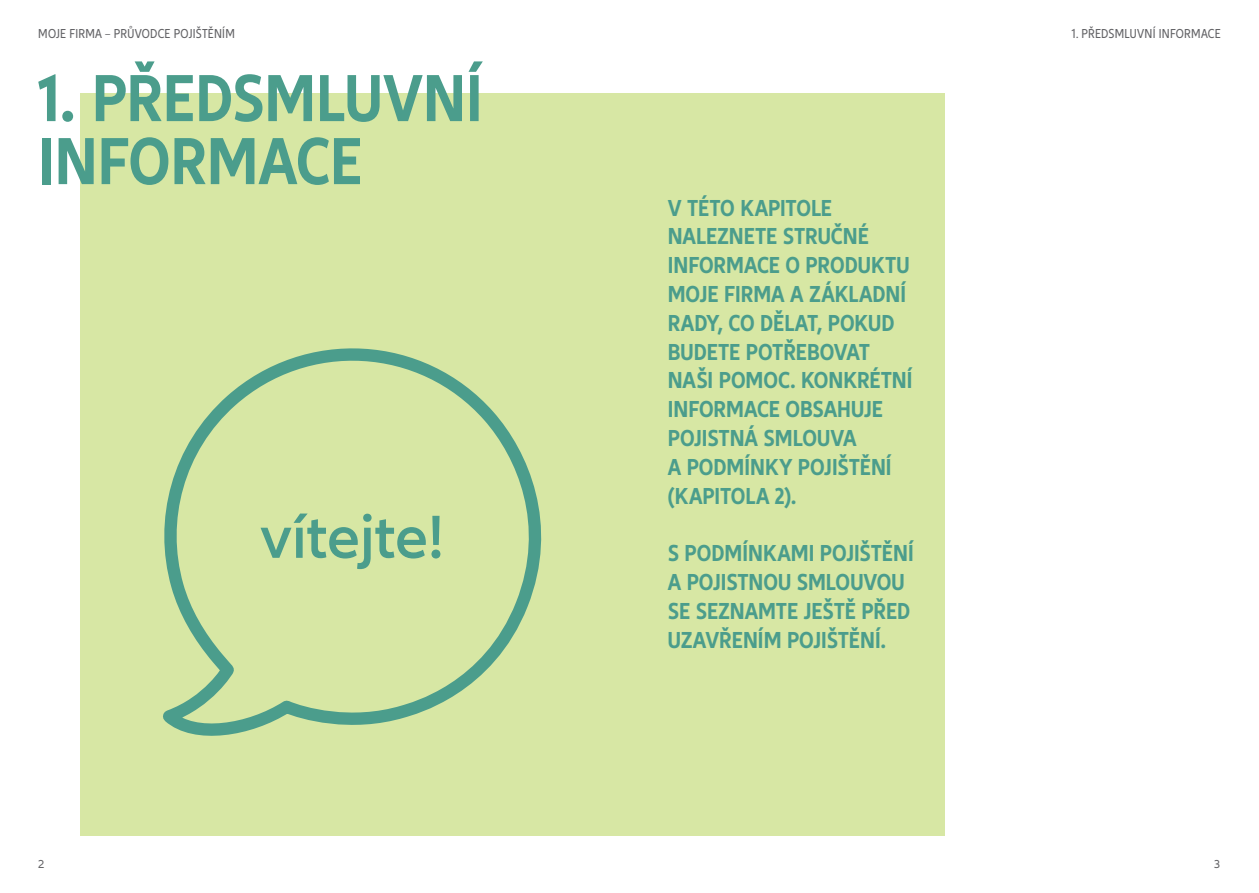
<style>
.page{position:relative;width:1259px;height:893px;background:#fff}
.page>*{position:absolute;margin:0;border:0;box-sizing:border-box;transform-origin:0 0}
.t1{font:700 condensed 69px/63px "Allianz Neo";color:#4b9d8c}
.t2{font:600 63px "Allianz Neo";letter-spacing:-.005em;color:#4b9d8c}
.Intro_Caps_24pt{font:700 condensed 24px/28.8px "Allianz Neo";color:#4b9d8c}
.RunningTitle{font:condensed 13.5px "Allianz Neo";letter-spacing:.015em;color:#636366}
.t3{font:12px "Allianz Neo";color:#636366}
</style>
<div class="page">
<div style="left:80px;top:94px;width:864px;height:742px;background:#d7e7a4"></div>
<svg style="left:163px;top:348px;width:379px;height:388px"></svg>
<p class="RunningTitle" style="left:38px;top:26px;width:198px">MOJE FIRMA – PRŮVODCE POJIŠTĚNÍM</p>
<p class="RunningTitle" style="left:1072px;top:26px;width:150px">1. PŘEDSMLUVNÍ INFORMACE</p>
<p class="t1" style="left:38px;top:68px;width:446px">1. PŘEDSMLUVNÍ<br>INFORMACE</p>
<p class="t2" style="left:260px;top:501px;width:185px">vítejte!</p>
<p class="Intro_Caps_24pt" style="left:668px;top:194px;width:246px">V TÉTO KAPITOLE<br>NALEZNETE STRUČNÉ<br>INFORMACE O PRODUKTU<br>MOJE FIRMA A ZÁKLADNÍ<br>RADY, CO DĚLAT, POKUD<br>BUDETE POTŘEBOVAT<br>NAŠI POMOC. KONKRÉTNÍ<br>INFORMACE OBSAHUJE<br>POJISTNÁ SMLOUVA<br>A PODMÍNKY POJIŠTĚNÍ (KAPITOLA 2).</p>
<p class="Intro_Caps_24pt" style="left:668px;top:539px;width:247px">S PODMÍNKAMI POJIŠTĚNÍ<br>A POJISTNOU SMLOUVOU<br>SE SEZNAMTE JEŠTĚ PŘED<br>UZAVŘENÍM POJIŠTĚNÍ.</p>
<p class="t3" style="left:38px;top:857px;width:8px">2</p>
<p class="t3" style="left:1214px;top:857px;width:8px">3</p>
</div>
